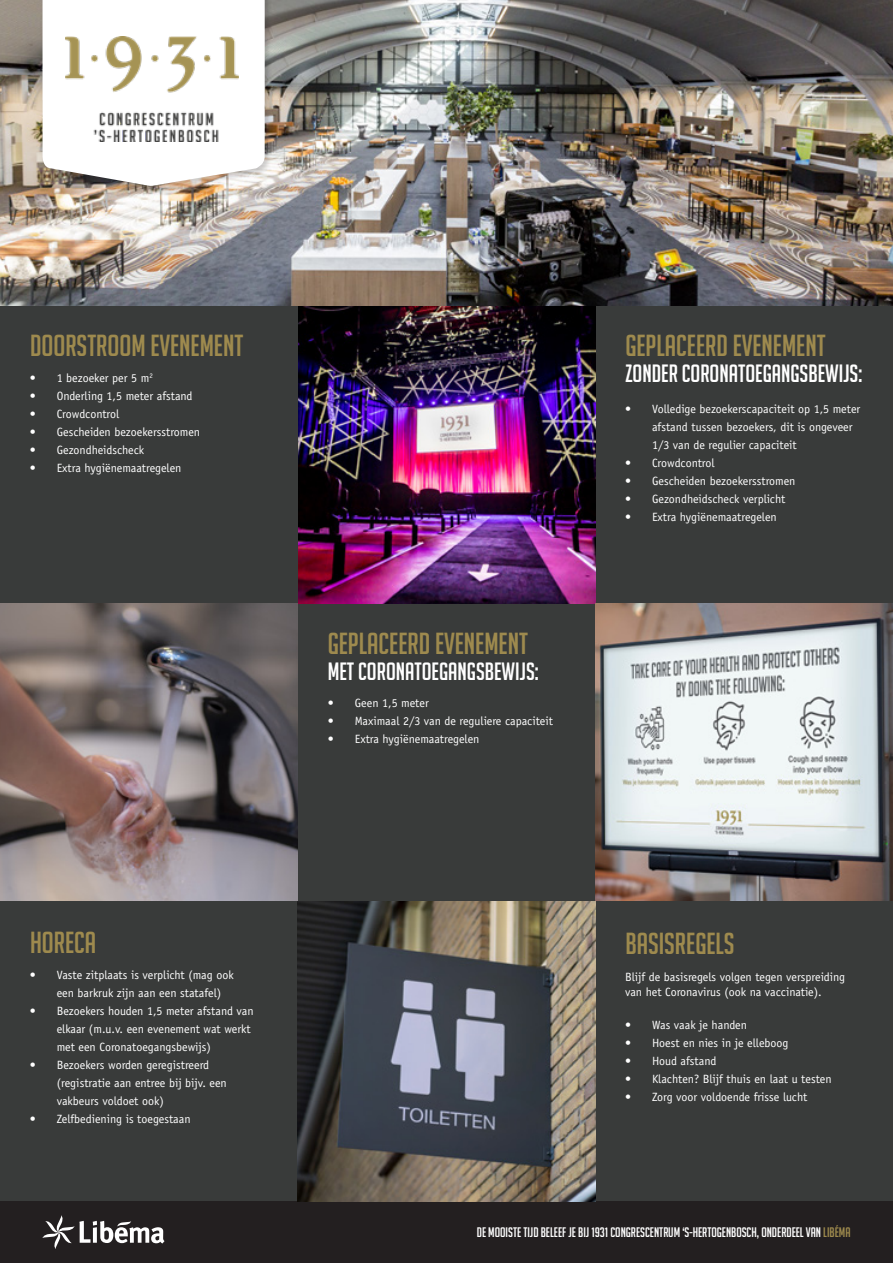
<style>
.page{position:relative;width:893px;height:1263px;background:#393b3a}
.page>*{position:absolute;margin:0;border:0;box-sizing:border-box;transform-origin:0 0}
.t1{font:29.7px "Big Noodle Titling";color:#9e8a4e}
.t2{font:24.45px "Big Noodle Titling";color:#fff}
.t3{font:13.5px "Big Noodle Titling";color:#fff}
.t4{font:12px/18px "Officina Sans";color:#fff}
.s1{color:#9e8a4d}
</style>
<div class="page">
<div style="left:0;top:1202px;width:893px;height:61px;background:#231f20"></div>
<svg style="left:43px;top:1215px;width:122px;height:34px"></svg>
<img style="left:298px;top:305px;width:297px;height:298px">
<img style="left:298px;top:901px;width:297px;height:300px">
<img style="left:0;top:603px;width:298px;height:298px">
<img style="left:595px;top:603px;width:298px;height:298px">
<img style="left:0;top:0;width:893px;height:305px">
<div style="left:40px;top:0;width:232px;height:194px;background:#231f20;opacity:.21"></div>
<svg style="left:43px;top:0;width:222px;height:186px;background:#f6f5f4"></svg>
<img style="left:65px;top:36px;width:174px;height:106px">
<p class="t1" style="left:30px;top:330px;width:215px">DOORSTROOM EVENEMENT</p>
<p class="t4" style="left:30px;top:369px;width:125px">• 1 bezoeker per 5 m<sup>2</sup></p>
<p class="t4" style="left:30px;top:387px;width:164px">• Onderling 1,5 meter afstand</p>
<p class="t4" style="left:30px;top:405px;width:91px">• Crowdcontrol</p>
<p class="t4" style="left:30px;top:423px;width:172px">• Gescheiden bezoekersstromen</p>
<p class="t4" style="left:30px;top:441px;width:116px">• Gezondheidscheck</p>
<p class="t4" style="left:30px;top:459px;width:153px">• Extra hygiënemaatregelen</p>
<p class="t1" style="left:30px;top:926px;width:68px">HORECA</p>
<p class="t4" style="left:57px;top:966px;width:178px;text-indent:-27px">• Vaste zitplaats is verplicht (mag ook een barkruk zijn aan een statafel)</p>
<p class="t4" style="left:57px;top:1002px;width:198px;text-indent:-27px">• Bezoekers houden 1,5 meter afstand van elkaar (m.u.v. een evenement wat werkt met een Coronatoegangsbewijs)</p>
<p class="t4" style="left:57px;top:1056px;width:172px;text-indent:-27px">• Bezoekers worden geregistreerd (registratie aan entree bij bijv. een vakbeurs voldoet ook)</p>
<p class="t4" style="left:30px;top:1110px;width:162px">• Zelfbediening is toegestaan</p>
<p class="t1" style="left:625px;top:330px;width:202px">GEPLACEERD EVENEMENT</p>
<p class="t2" style="left:625px;top:360px;width:238px">ZONDER CORONATOEGANGSBEWIJS:</p>
<p class="t1" style="left:328px;top:628px;width:202px">GEPLACEERD EVENEMENT</p>
<p class="t2" style="left:328px;top:658px;width:212px">MET CORONATOEGANGSBEWIJS:</p>
<p class="t4" style="left:328px;top:694px;width:103px">• Geen 1,5 meter</p>
<p class="t4" style="left:328px;top:712px;width:227px">• Maximaal 2/3 van de reguliere capaciteit</p>
<p class="t4" style="left:328px;top:730px;width:153px">• Extra hygiënemaatregelen</p>
<p class="t4" style="left:652px;top:400px;width:210px;text-indent:-27px">• Volledige bezoekerscapaciteit op 1,5 meter afstand tussen bezoekers, dit is ongeveer<br>1/3 van de regulier capaciteit</p>
<p class="t4" style="left:625px;top:454px;width:91px">• Crowdcontrol</p>
<p class="t4" style="left:625px;top:472px;width:172px">• Gescheiden bezoekersstromen</p>
<p class="t4" style="left:625px;top:490px;width:162px">• Gezondheidscheck verplicht</p>
<p class="t4" style="left:625px;top:508px;width:153px">• Extra hygiënemaatregelen</p>
<p class="t1" style="left:625px;top:927px;width:111px">BASISREGELS</p>
<p class="t4" style="left:625px;top:969px;width:222px;line-height:15px">Blijf de basisregels volgen tegen verspreiding van het Coronavirus (ook na vaccinatie).</p>
<p class="t4" style="left:625px;top:1015px;width:123px">• Was vaak je handen</p>
<p class="t4" style="left:625px;top:1033px;width:165px">• Hoest en nies in je elleboog</p>
<p class="t4" style="left:625px;top:1051px;width:93px">• Houd afstand</p>
<p class="t4" style="left:625px;top:1069px;width:208px">• Klachten? Blijf thuis en laat u testen</p>
<p class="t4" style="left:625px;top:1087px;width:184px">• Zorg voor voldoende frisse lucht</p>
<p class="t3" style="left:477px;top:1225px;width:375px">DE MOOISTE TIJD BELEEF JE BIJ 1931 CONGRESCENTRUM ‘S-HERTOGENBOSCH, ONDERDEEL VAN <span class="s1">LIBÉMA</span></p>
</div>
